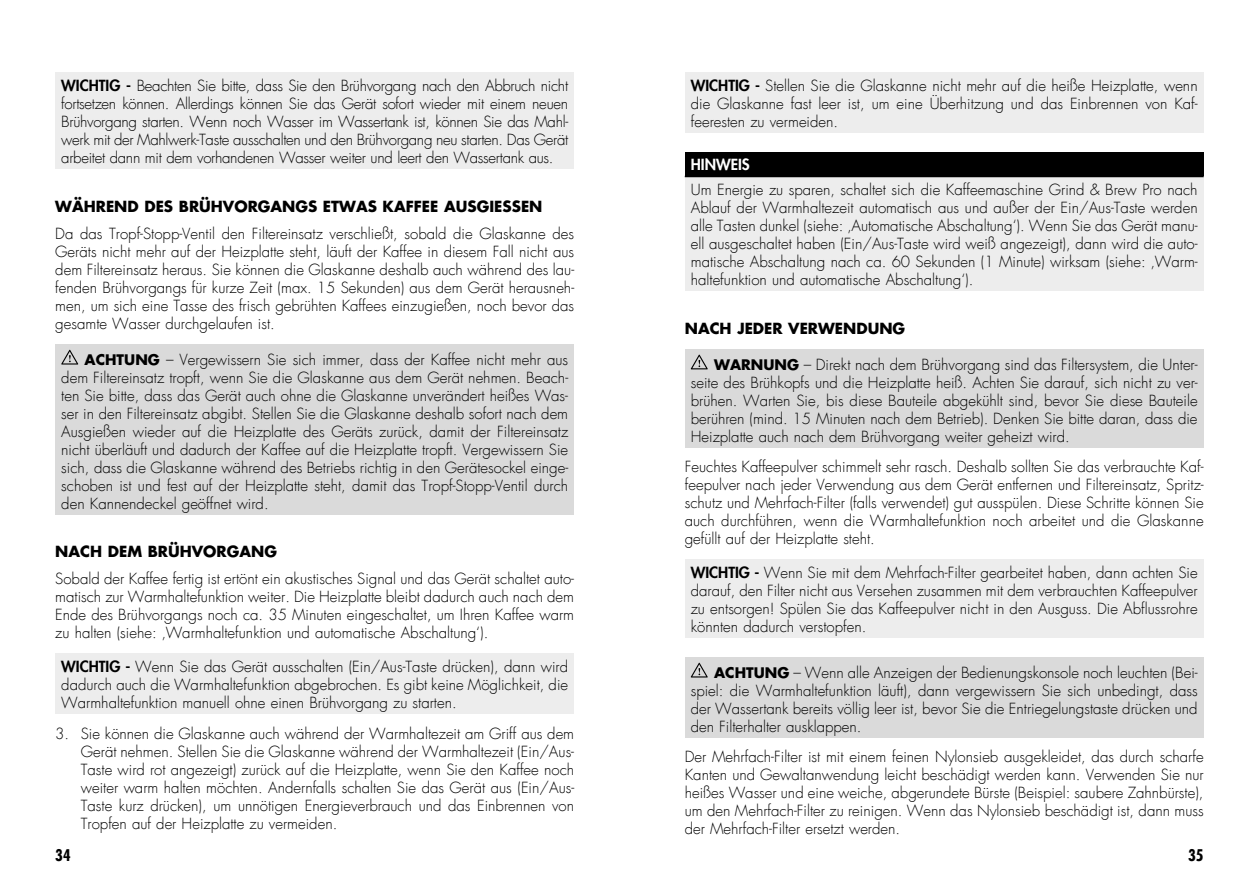
<style>
.page{position:relative;width:1259px;height:893px;background:#fff}
.page>*{position:absolute;margin:0;border:0;box-sizing:border-box;transform-origin:0 0}
.t1{font:700 condensed 15.75px "Futura LT";color:#000}
.t2{font:300 15px/18px "Futura LT";color:#000;text-align:justify}
.t3{font:700 15px "Futura LT";color:#000}
.t4{font:800 15px "Futura LT";color:#fff}
.s1{font-weight:800}
.s2{font-weight:700;font-size:14.25px}
</style>
<div class="page">
<div style="left:55px;top:72px;width:519px;height:97px;background:#ededed"></div>
<div style="left:55px;top:344px;width:519px;height:171px;background:#dadada"></div>
<svg style="left:61px;top:350px;width:17px;height:15px"></svg>
<div style="left:55px;top:653px;width:519px;height:61px;background:#ededed"></div>
<div style="left:685px;top:72px;width:518px;height:61px;background:#ededed"></div>
<div style="left:685px;top:152px;width:518px;height:24px;background:#000"></div>
<div style="left:685px;top:176px;width:518px;height:115px;background:#ededed"></div>
<hr style="left:685px;top:176px;width:518px;height:1px;background:#000">
<div style="left:685px;top:349px;width:518px;height:98px;background:#dadada"></div>
<svg style="left:691px;top:355px;width:17px;height:14px"></svg>
<div style="left:685px;top:559px;width:518px;height:79px;background:#ededed"></div>
<div style="left:685px;top:657px;width:518px;height:81px;background:#dadada"></div>
<svg style="left:691px;top:663px;width:17px;height:14px"></svg>
<p class="t2" style="left:61px;top:77px;width:508px"><span class="s1">WICHTIG -</span> Beachten Sie bitte, dass Sie den Brühvorgang nach den Abbruch nicht fortsetzen können. Allerdings können Sie das Gerät sofort wieder mit einem neuen Brühvorgang starten. Wenn noch Wasser im Wassertank ist, können Sie das Mahl&shy;werk mit der Mahlwerk-Taste ausschalten und den Brühvorgang neu starten. Das Gerät arbeitet dann mit dem vorhandenen Wasser weiter und leert den Wassertank aus.</p>
<p class="t3" style="left:55px;top:196px;width:489px">WÄHREND DES BRÜHVORGANGS ETWAS KAFFEE AUSGIESSEN</p>
<p class="t2" style="left:55px;top:225px;width:520px">Da das Tropf-Stopp-Ventil den Filtereinsatz verschließt, sobald die Glaskanne des Geräts nicht mehr auf der Heizplatte steht, läuft der Kaffee in diesem Fall nicht aus dem Filtereinsatz heraus. Sie können die Glaskanne deshalb auch während des lau&shy;fenden Brühvorgangs für kurze Zeit (max. 15 Sekunden) aus dem Gerät herausneh&shy;men, um sich eine Tasse des frisch gebrühten Kaffees einzugießen, noch bevor das gesamte Wasser durchgelaufen ist.</p>
<p class="t2" style="left:61px;top:351px;width:508px;text-indent:23px"><span class="s2">ACHTUNG</span> – Vergewissern Sie sich immer, dass der Kaffee nicht mehr aus dem Filtereinsatz tropft, wenn Sie die Glaskanne aus dem Gerät nehmen. Beach&shy;ten Sie bitte, dass das Gerät auch ohne die Glaskanne unverändert heißes Was&shy;ser in den Filtereinsatz abgibt. Stellen Sie die Glaskanne deshalb sofort nach dem Ausgießen wieder auf die Heizplatte des Geräts zurück, damit der Filtereinsatz nicht überläuft und dadurch der Kaffee auf die Heizplatte tropft. Vergewissern Sie sich, dass die Glaskanne während des Betriebs richtig in den Gerätesockel einge&shy;schoben ist und fest auf der Heizplatte steht, damit das Tropf-Stopp-Ventil durch den Kannendeckel geöffnet wird.</p>
<p class="t3" style="left:55px;top:542px;width:223px">NACH DEM BRÜHVORGANG</p>
<p class="t2" style="left:55px;top:570px;width:520px">Sobald der Kaffee fertig ist ertönt ein akustisches Signal und das Gerät schaltet auto&shy;matisch zur Warmhaltefunktion weiter. Die Heizplatte bleibt dadurch auch nach dem Ende des Brühvorgangs noch ca. 35 Minuten eingeschaltet, um Ihren Kaffee warm zu halten (siehe: ‚Warmhaltefunktion und automatische Abschaltung‘).</p>
<p class="t2" style="left:61px;top:658px;width:508px"><span class="s1">WICHTIG -</span> Wenn Sie das Gerät ausschalten (Ein/Aus-Taste drücken), dann wird dadurch auch die Warmhaltefunktion abgebrochen. Es gibt keine Möglichkeit, die Warmhaltefunktion manuell ohne einen Brühvorgang zu starten.</p>
<p class="t2" style="left:81px;top:725px;width:495px;text-indent:-26px">3. Sie können die Glaskanne auch während der Warmhaltezeit am Griff aus dem Gerät nehmen. Stellen Sie die Glaskanne während der Warmhaltezeit (Ein/Aus-Taste wird rot angezeigt) zurück auf die Heizplatte, wenn Sie den Kaffee noch weiter warm halten möchten. Andernfalls schalten Sie das Gerät aus (Ein/Aus-Taste kurz drücken), um unnötigen Energieverbrauch und das Einbrennen von Tropfen auf der Heizplatte zu vermeiden.</p>
<p class="t2" style="left:691px;top:77px;width:508px"><span class="s1">WICHTIG -</span> Stellen Sie die Glaskanne nicht mehr auf die heiße Heizplatte, wenn die Glaskanne fast leer ist, um eine Überhitzung und das Einbrennen von Kaf&shy;feeresten zu vermeiden.</p>
<p class="t4" style="left:691px;top:155px;width:60px">HINWEIS</p>
<p class="t2" style="left:691px;top:181px;width:508px">Um Energie zu sparen, schaltet sich die Kaffeemaschine Grind &amp; Brew Pro nach Ablauf der Warmhaltezeit automatisch aus und außer der Ein/Aus-Taste werden alle Tasten dunkel (siehe: ‚Automatische Abschaltung‘). Wenn Sie das Gerät manu&shy;ell ausgeschaltet haben (Ein/Aus-Taste wird weiß angezeigt), dann wird die auto&shy;matische Abschaltung nach ca. 60 Sekunden (1 Minute) wirksam (siehe: ‚Warm&shy;haltefunktion und automatische Abschaltung‘).</p>
<p class="t3" style="left:685px;top:318px;width:222px">NACH JEDER VERWENDUNG</p>
<p class="t2" style="left:691px;top:355px;width:508px;text-indent:23px"><span class="s2">WARNUNG</span> – Direkt nach dem Brühvorgang sind das Filtersystem, die Unter&shy;seite des Brühkopfs und die Heizplatte heiß. Achten Sie darauf, sich nicht zu ver&shy;brühen. Warten Sie, bis diese Bauteile abgekühlt sind, bevor Sie diese Bauteile berühren (mind. 15 Minuten nach dem Betrieb). Denken Sie bitte daran, dass die Heizplatte auch nach dem Brühvorgang weiter geheizt wird.</p>
<p class="t2" style="left:685px;top:458px;width:520px">Feuchtes Kaffeepulver schimmelt sehr rasch. Deshalb sollten Sie das verbrauchte Kaf&shy;feepulver nach jeder Verwendung aus dem Gerät entfernen und Filtereinsatz, Spritz&shy;schutz und Mehrfach-Filter (falls verwendet) gut ausspülen. Diese Schritte können Sie auch durchführen, wenn die Warmhaltefunktion noch arbeitet und die Glaskanne gefüllt auf der Heizplatte steht.</p>
<p class="t2" style="left:691px;top:564px;width:508px"><span class="s1">WICHTIG -</span> Wenn Sie mit dem Mehrfach-Filter gearbeitet haben, dann achten Sie darauf, den Filter nicht aus Versehen zusammen mit dem verbrauchten Kaffeepulver zu entsorgen! Spülen Sie das Kaffeepulver nicht in den Ausguss. Die Abflussrohre könnten dadurch verstopfen.</p>
<p class="t2" style="left:691px;top:664px;width:508px;text-indent:23px"><span class="s2">ACHTUNG</span> – Wenn alle Anzeigen der Bedienungskonsole noch leuchten (Bei&shy;spiel: die Warmhaltefunktion läuft), dann vergewissern Sie sich unbedingt, dass der Wassertank bereits völlig leer ist, bevor Sie die Entriegelungstaste drücken und den Filterhalter ausklappen.</p>
<p class="t2" style="left:685px;top:748px;width:520px">Der Mehrfach-Filter ist mit einem feinen Nylonsieb ausgekleidet, das durch scharfe Kanten und Gewaltanwendung leicht beschädigt werden kann. Verwenden Sie nur heißes Wasser und eine weiche, abgerundete Bürste (Beispiel: saubere Zahnbürste), um den Mehrfach-Filter zu reinigen. Wenn das Nylonsieb beschädigt ist, dann muss der Mehrfach-Filter ersetzt werden.</p>
<p class="t1" style="left:55px;top:845px;width:17px">34</p>
<p class="t1" style="left:1188px;top:845px;width:17px">35</p>
</div>
